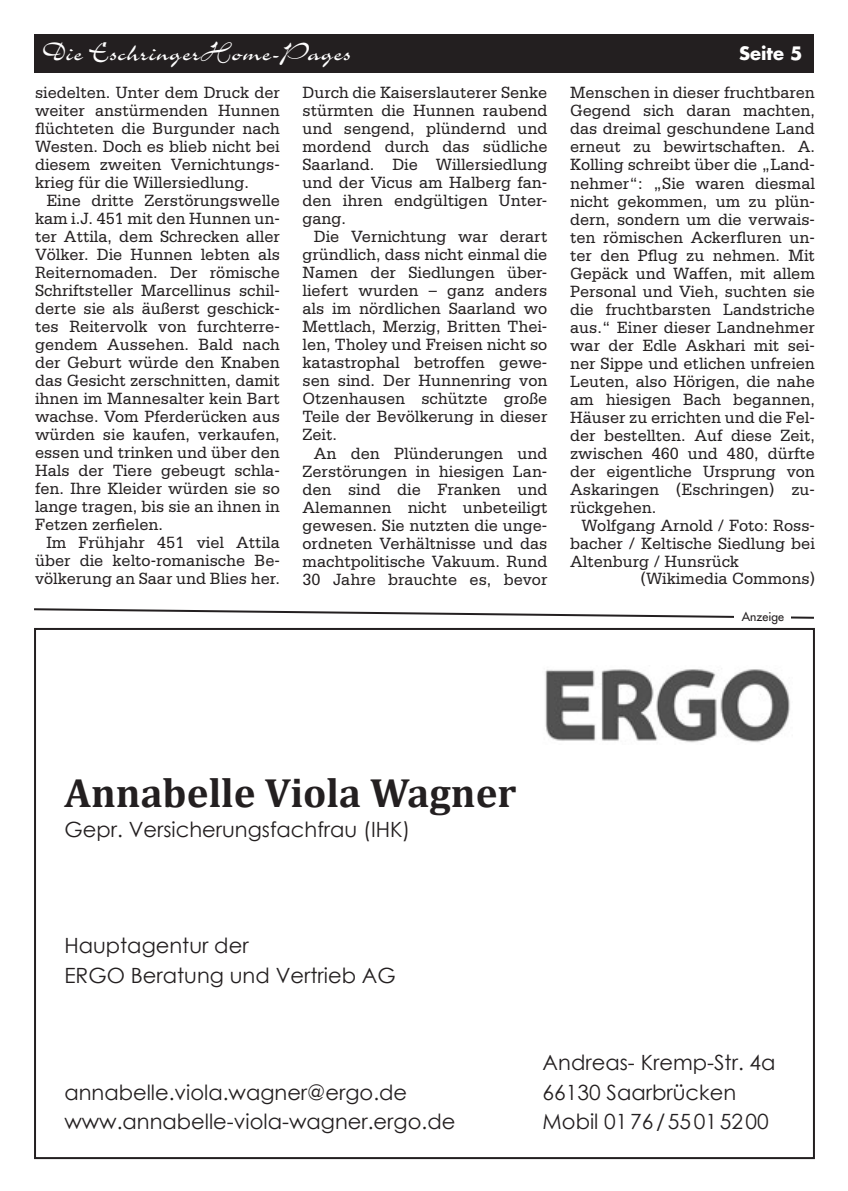
<style>
.page{position:relative;width:848px;height:1191px;background:#fff}
.page>*{position:absolute;margin:0;border:0;box-sizing:border-box;transform-origin:0 0}
.Zwischenüberschrift{font:700 41px "Cambria";color:#231f20}
.t1{font:29px "Charme LT";color:#fff}
.Zwischenüberschrift-2{font:21px "Century Gothic";color:#231f20}
.t2{font:700 18px "Futura LT";color:#fff}
.Grundtext{font:17.2px/18px "Serifa LT";color:#231f20;text-align:justify;scale:.95 1}
.t3{font:12px "Futura LT";color:#231f20}
</style>
<div class="page">
<div style="left:34px;top:34px;width:780px;height:38px;background:#231f20"></div>
<svg style="left:34px;top:608px;width:780px;height:11px"></svg>
<div style="left:734px;top:611px;width:57px;height:13px;background:#fff"></div>
<img style="left:545px;top:669px;width:245px;height:74px">
<p class="t1" style="left:43px;top:38px;width:310px">Die EschringerHome-Pages</p>
<p class="t2" style="left:739px;top:42px;width:65px">Seite 5</p>
<p class="Grundtext" style="left:35px;top:84px;width:259px">siedelten. Unter dem Druck der weiter anstürmenden Hunnen flüchteten die Burgunder nach Westen. Doch es blieb nicht bei diesem zweiten Vernichtungs&shy;krieg für die Willersiedlung.</p>
<p class="Grundtext" style="left:35px;top:192px;width:259px;text-indent:11px">Eine dritte Zerstörungswelle kam i.J. 451 mit den Hunnen un&shy;ter Attila, dem Schrecken aller Völker. Die Hunnen lebten als Reiternomaden. Der römische Schriftsteller Marcellinus schil&shy;derte sie als äußerst geschick&shy;tes Reitervolk von furchterre&shy;gendem Aussehen. Bald nach der Geburt würde den Knaben das Gesicht zerschnitten, damit ihnen im Mannesalter kein Bart wachse. Vom Pferderücken aus würden sie kaufen, verkaufen, essen und trinken und über den Hals der Tiere gebeugt schla&shy;fen. Ihre Kleider würden sie so lange tragen, bis sie an ihnen in Fetzen zerfielen.</p>
<p class="Grundtext" style="left:35px;top:534px;width:259px;text-indent:11px">Im Frühjahr 451 viel Attila über die kelto-romanische Be&shy;völkerung an Saar und Blies her.</p>
<p class="Grundtext" style="left:302px;top:84px;width:259px">Durch die Kaiserslauterer Senke stürmten die Hunnen raubend und sengend, plündernd und mordend durch das südliche Saarland. Die Willersiedlung und der Vicus am Halberg fan&shy;den ihren endgültigen Unter&shy;gang.</p>
<p class="Grundtext" style="left:302px;top:228px;width:259px;text-indent:11px">Die Vernichtung war derart gründlich, dass nicht einmal die Namen der Siedlungen über&shy;liefert wurden – ganz anders als im nördlichen Saarland wo Mettlach, Merzig, Britten Thei&shy;len, Tholey und Freisen nicht so katastrophal betroffen gewe&shy;sen sind. Der Hunnenring von Otzenhausen schützte große Teile der Bevölkerung in dieser Zeit.</p>
<p class="Grundtext" style="left:302px;top:444px;width:259px;text-indent:11px">An den Plünderungen und Zerstörungen in hiesigen Lan&shy;den sind die Franken und Alemannen nicht unbeteiligt gewesen. Sie nutzten die unge&shy;ordneten Verhältnisse und das machtpolitische Vakuum. Rund 30 Jahre brauchte es, bevor</p>
<p class="Grundtext" style="left:570px;top:84px;width:259px">Menschen in dieser fruchtbaren Gegend sich daran machten, das dreimal geschundene Land erneut zu bewirtschaften. A.<br>Kolling schreibt über die „Land&shy;nehmer“: „Sie waren diesmal nicht gekommen, um zu plün&shy;dern, sondern um die verwais&shy;ten römischen Ackerfluren un&shy;ter den Pflug zu nehmen. Mit Gepäck und Waffen, mit allem Personal und Vieh, suchten sie die fruchtbarsten Landstriche aus.“ Einer dieser Landnehmer war der Edle Askhari mit sei&shy;ner Sippe und etlichen unfreien Leuten, also Hörigen, die nahe am hiesigen Bach begannen, Häuser zu errichten und die Fel&shy;der bestellten. Auf diese Zeit, zwischen 460 und 480, dürfte der eigentliche Ursprung von Askaringen (Eschringen) zu&shy;rückgehen.</p>
<p class="Grundtext" style="left:570px;top:516px;width:259px;text-indent:11px">Wolfgang Arnold / Foto: Ross&shy;bacher / Keltische Siedlung bei Altenburg / Hunsrück</p>
<p class="Grundtext" style="left:640px;top:570px;width:185px">(Wikimedia Commons)</p>
<p class="t3" style="left:741px;top:608px;width:44px">Anzeige</p>
<p class="Zwischenüberschrift" style="left:64px;top:764px;width:453px">Annabelle Viola Wagner</p>
<p class="Zwischenüberschrift-2" style="left:64px;top:814px;width:347px">Gepr. Versicherungsfachfrau (IHK)</p>
<p class="Zwischenüberschrift-2" style="left:64px;top:931px;width:186px">Hauptagentur der</p>
<p class="Zwischenüberschrift-2" style="left:64px;top:960px;width:333px">ERGO Beratung und Vertrieb AG</p>
<p class="Zwischenüberschrift-2" style="left:542px;top:1048px;width:234px">Andreas- Kremp-Str. 4a</p>
<p class="Zwischenüberschrift-2" style="left:64px;top:1077px;width:344px">annabelle.viola.wagner@ergo.de</p>
<p class="Zwischenüberschrift-2" style="left:542px;top:1077px;width:195px">66130 Saarbrücken</p>
<p class="Zwischenüberschrift-2" style="left:64px;top:1106px;width:392px">www.annabelle-viola-wagner.ergo.de</p>
<p class="Zwischenüberschrift-2" style="left:542px;top:1106px;width:228px">Mobil 0176/55015200</p>
</div>
